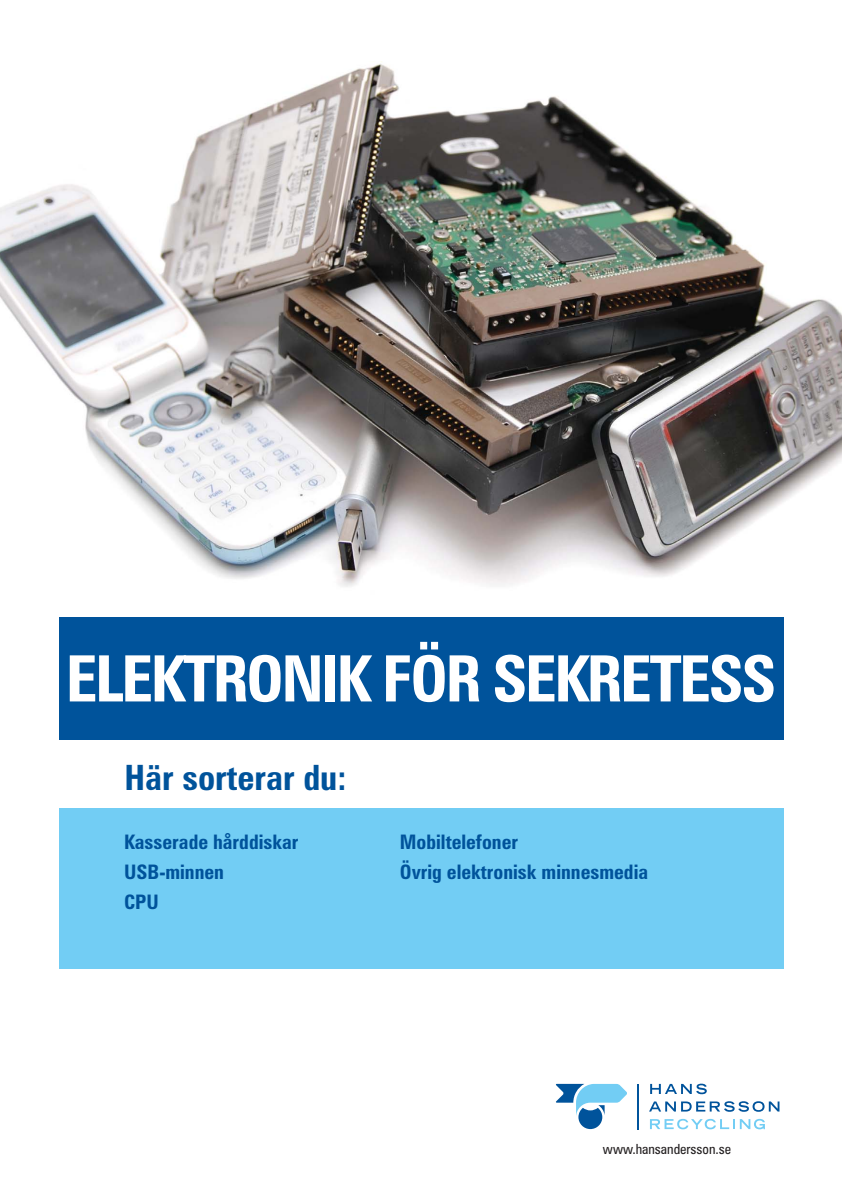
<style>
.page{position:relative;width:842px;height:1191px;background:#fff}
.page>*{position:absolute;margin:0;border:0;box-sizing:border-box;transform-origin:0 0}
.t1{font:700 condensed 64px "Zurich BT";letter-spacing:-.04em;color:#fff}
.t2{font:700 condensed 34.9px "Zurich BT";color:#00539b}
.t3{font:700 condensed 20px/30px "Zurich BT";color:#00539b}
.t4{font:condensed 14px "Zurich BT";color:#231f20}
</style>
<div class="page">
<div style="left:59px;top:617px;width:725px;height:122px;background:#00539b"></div>
<svg style="left:556px;top:1084px;width:71px;height:45px"></svg>
<svg style="left:650px;top:1084px;width:57px;height:10px"></svg>
<svg style="left:649px;top:1101px;width:130px;height:11px"></svg>
<hr style="left:637px;top:1084px;width:2px;height:45px;background:#00539b">
<svg style="left:650px;top:1119px;width:115px;height:10px"></svg>
<div style="left:59px;top:808px;width:725px;height:161px;background:#72cdf4"></div>
<img style="left:0;top:61px;width:842px;height:526px">
<h1 class="t1" style="left:66px;top:655px;width:712px">ELEKTRONIK FÖR SEKRETESS</h1>
<h2 class="t2" style="left:124px;top:764px;width:224px">Här sorterar du:</h2>
<p class="t3" style="left:124px;top:829px;width:176px">Kasserade hårddiskar<br>USB-minnen<br>CPU</p>
<p class="t3" style="left:400px;top:829px;width:250px">Mobiltelefoner<br>Övrig elektronisk minnesmedia</p>
<p class="t4" style="left:603px;top:1141px;width:130px">www.hansandersson.se</p>
</div>
